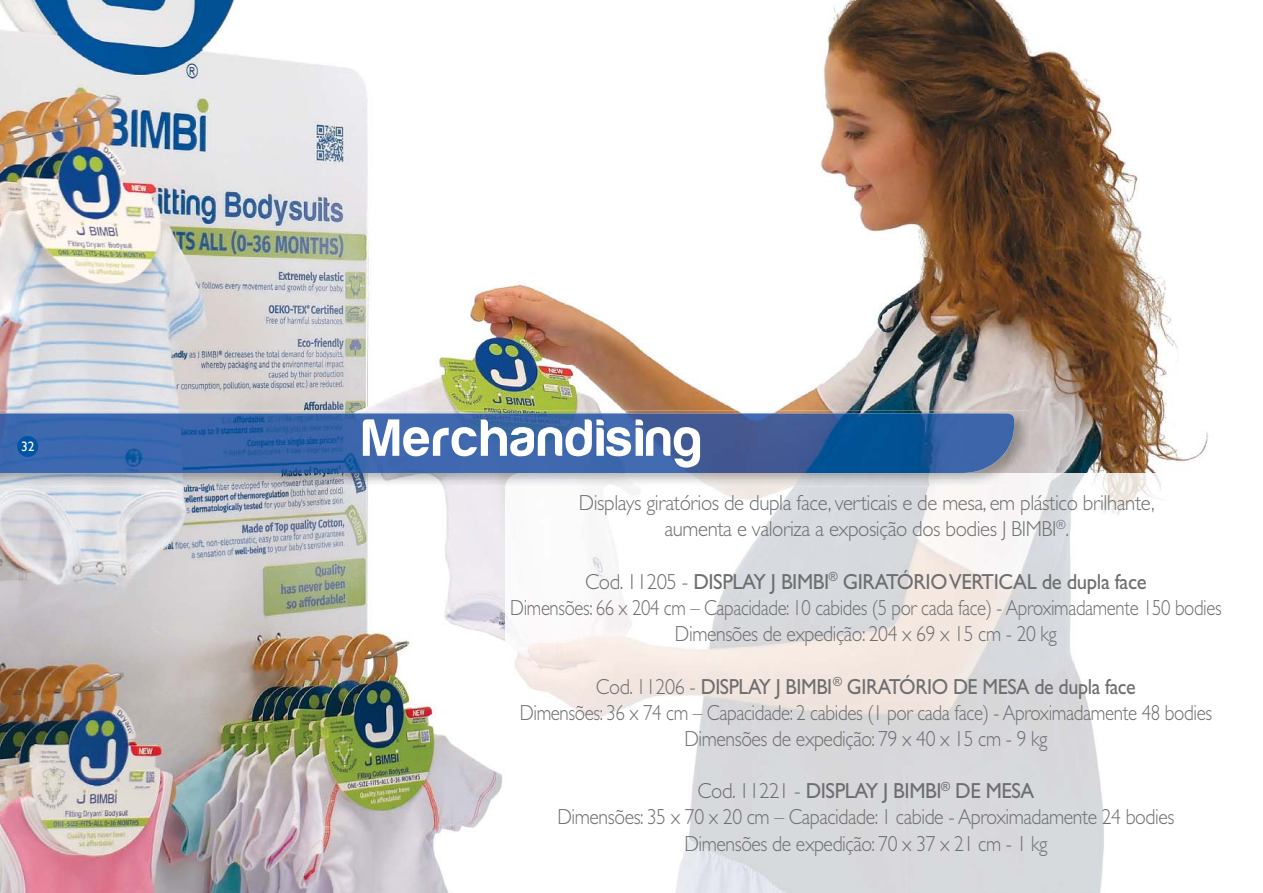
<style>
.page{position:relative;width:1263px;height:893px;background:#fff}
.page>*{position:absolute;margin:0;border:0;box-sizing:border-box;transform-origin:0 0}
.t1{font:54px "Harabara";letter-spacing:.05em;color:#fff}
.t2{font:300 21.9px/26.2px "Gill Sans Std";letter-spacing:-.02em;color:#6d6e70;text-align:center;scale:.95 1}
.t3{font:300 21.9px/26.2px "Gill Sans Std";letter-spacing:-.02em;color:#6d6e70;text-align:center;scale:.92 1}
.t4{font:13.5px "Gill Sans";color:#fff}
.s1{font-weight:400}
</style>
<div class="page">
<img style="left:0;top:0;width:1208px;height:893px">
<img style="left:505px;top:473px;width:703px;height:420px">
<img style="left:0;top:411px;width:1029px;height:75px">
<img style="left:505px;top:473px;width:524px;height:13px">
<img style="left:0;top:413px;width:1014px;height:60px">
<div style="left:17px;top:436px;width:21px;height:21px;background:#0054a6;border-radius:50%"></div>
<p class="t4" style="left:21px;top:438px;width:15px">32</p>
<h1 class="t1" style="left:363px;top:410px;width:340px">Merchandising</h1>
<p class="t2" style="left:579px;top:492px;width:608px">Displays giratórios de dupla face, verticais e de mesa, em plástico brilhante, aumenta e valoriza a exposição dos bodies J BIMBI<sup>®</sup>.</p>
<p class="t2" style="left:510px;top:570px;width:750px">Cod. 11205 - <span class="s1">DISPLAY J BIMBI</span><sup>®</sup> <span class="s1">GIRATÓRIO VERTICAL de dupla face<br></span>Dimensões: 66 x 204 cm – Capacidade: 10 cabides (5 por cada face) - Aproximadamente 150 bodies<br>Dimensões de expedição: 204 x 69 x 15 cm - 20 kg</p>
<p class="t3" style="left:520px;top:675px;width:754px">Cod. 11206 - <span class="s1">DISPLAY J BIMBI</span><sup>®</sup> <span class="s1">GIRATÓRIO DE MESA de dupla face<br></span>Dimensões: 36 x 74 cm – Capacidade: 2 cabides (1 por cada face) - Aproximadamente 48 bodies<br>Dimensões de expedição: 79 x 40 x 15 cm - 9 kg</p>
<p class="t2" style="left:557px;top:780px;width:651px">Cod. 11221 - <span class="s1">DISPLAY J BIMBI</span><sup>®</sup> <span class="s1">DE MESA<br></span>Dimensões: 35 x 70 x 20 cm – Capacidade: 1 cabide - Aproximadamente 24 bodies<br>Dimensões de expedição: 70 x 37 x 21 cm - 1 kg</p>
</div>
